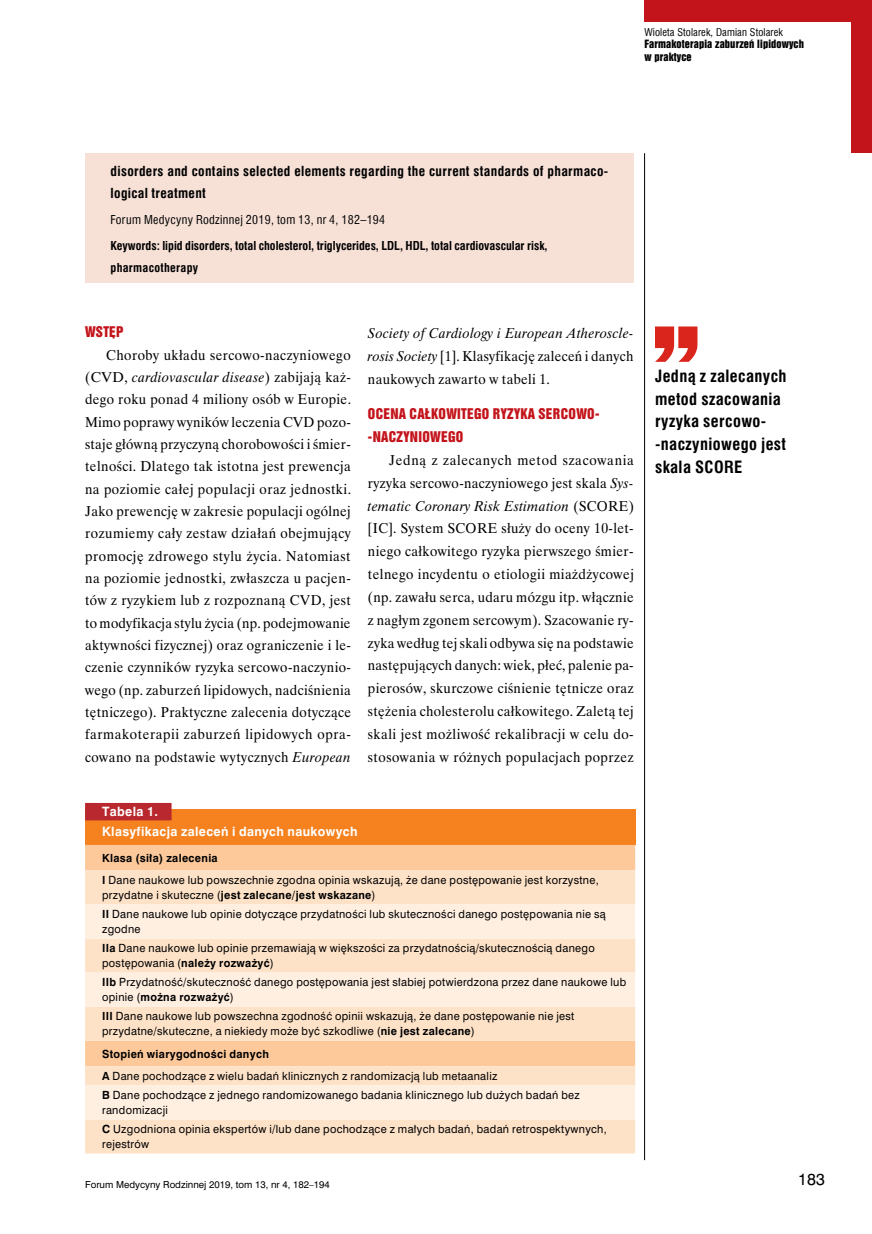
<style>
.page{position:relative;width:872px;height:1234px;background:#fff}
.page>*{position:absolute;margin:0;border:0;box-sizing:border-box;transform-origin:0 0}
.t1{font:700 16.5px/22.5px "Swis 721 Cn EU";letter-spacing:.025em;color:#000}
.t2{font:15px "Swis 721 PL";color:#000}
.t3{font:14.25px/22.4px "Time Ibis EE";letter-spacing:.035em;color:#000;text-align:justify;scale:.95 1}
.t4{font:700 13.5px/21.8px "Swis 721 Cn EU";letter-spacing:.025em;color:#000}
.t5{font:13.5px "Swis 921 EU";letter-spacing:.025em;color:#c4141b}
.t6{font:700 12px/21.8px "Swis 721 Cn EU";color:#000}
.t7{font:12px "Swis 721 Cn EU";letter-spacing:.025em;color:#000}
.t8{font:700 12px/20.4px "Swis 721 PL";letter-spacing:.03em;color:#fff}
.t9{font:10.5px/19px "Swis 721 PL";letter-spacing:.03em;color:#000}
.t10{font:10.5px/12.8px "Swis 921 EU";letter-spacing:.01em;color:#000}
.t11{font:10.5px "Swis 721 Cn EU";letter-spacing:.01em;color:#000}
.t12{font:9px "Swis 721 PL";color:#000}
.s1{font-style:italic}
.s2{font-weight:700}
</style>
<div class="page">
<hr style="left:644px;top:153px;width:1px;height:1006px;background:#000">
<div style="left:644px;top:0;width:228px;height:21px;background:#c4141b"></div>
<div style="left:850px;top:0;width:22px;height:153px;background:#c4141b"></div>
<div style="left:85px;top:153px;width:549px;height:130px;background:#f7e1d7"></div>
<div style="left:85px;top:809px;width:550px;height:35px;background:#f5821f"></div>
<div style="left:85px;top:844px;width:550px;height:26px;background:#fdc99b"></div>
<div style="left:85px;top:870px;width:550px;height:283px;background:#fee2c8"></div>
<svg style="left:85px;top:904px;width:550px;height:215px;background:#fee5ce"></svg>
<div style="left:85px;top:802px;width:86px;height:18px;background:#b8282e"></div>
<svg style="left:655px;top:326px;width:42px;height:36px"></svg>
<p class="t11" style="left:644px;top:25px;width:140px">Wioleta Stolarek, Damian Stolarek</p>
<p class="t10" style="left:644px;top:38px;width:161px">FARMAKOTERAPIA ZABURZEŃ LIPIDOWYCH<br>W PRAKTYCE</p>
<p class="t4" style="left:111px;top:161px;width:499px">disorders and contains selected elements regarding the current standards of pharmaco&shy;logical treatment</p>
<p class="t7" style="left:111px;top:211px;width:276px">Forum Medycyny Rodzinnej 2019, tom 13, nr 4, 182–194</p>
<p class="t6" style="left:111px;top:235px;width:438px">Keywords: lipid disorders, total cholesterol, triglycerides, LDL, HDL, total cardiovascular risk, pharmacotherapy</p>
<p class="t5" style="left:85px;top:323px;width:40px">WSTĘP</p>
<p class="t3" style="left:85px;top:343px;width:281px;text-indent:21px">Choroby układu sercowo-naczyniowego (CVD, <span class="s1">cardiovascular disease</span>) zabijają każ&shy;dego roku ponad 4 miliony osób w Europie.<br>Mimo poprawy wyników leczenia CVD pozo&shy;staje główną przyczyną chorobowości i śmier&shy;telności. Dlatego tak istotna jest prewencja na poziomie całej populacji oraz jednostki.<br>Jako prewencję w zakresie populacji ogólnej rozumiemy cały zestaw działań obejmujący promocję zdrowego stylu życia. Natomiast na poziomie jednostki, zwłaszcza u pacjen&shy;tów z ryzykiem lub z rozpoznaną CVD, jest to modyfikacja stylu życia (np. podejmowanie aktywności fizycznej) oraz ograniczenie i le&shy;czenie czynników ryzyka sercowo-naczynio&shy;wego (np. zaburzeń lipidowych, nadciśnienia tętniczego). Praktyczne zalecenia dotyczące farmakoterapii zaburzeń lipidowych opra&shy;cowano na podstawie wytycznych <span class="s1">European</span></p>
<p class="t3" style="left:368px;top:321px;width:281px;line-height:22.8px"><span class="s1">Society of Cardiology i European Atheroscle&shy;rosis Society</span> [1]. Klasyfikację zaleceń i danych naukowych zawarto w tabeli 1.</p>
<p class="t5" style="left:368px;top:405px;width:210px">OCENA CAŁKOWITEGO RYZYKA SERCOWO</p>
<p class="t5" style="left:595px;top:405px;width:6px">-</p>
<p class="t5" style="left:368px;top:428px;width:96px">-NACZYNIOWEGO</p>
<p class="t3" style="left:368px;top:448px;width:281px;line-height:22.8px;text-indent:21px">Jedną z zalecanych metod szacowania ryzyka sercowo-naczyniowego jest skala <span class="s1">Sys&shy;tematic Coronary Risk Estimation</span> (SCORE) [IC]. System SCORE służy do oceny 10-let&shy;niego całkowitego ryzyka pierwszego śmier&shy;telnego incydentu o etiologii miażdżycowej (np. zawału serca, udaru mózgu itp. włącznie z nagłym zgonem sercowym). Szacowanie ry&shy;zyka według tej skali odbywa się na podstawie następujących danych: wiek, płeć, palenie pa&shy;pierosów, skurczowe ciśnienie tętnicze oraz stężenia cholesterolu całkowitego. Zaletą tej skali jest możliwość rekalibracji w celu do&shy;stosowania w różnych populacjach poprzez</p>
<p class="t8" style="left:102px;top:800px;width:257px">Tabela 1.<br>Klasyfikacja zaleceń i danych naukowych</p>
<p class="t9" style="left:102px;top:846px;width:498px;line-height:22px"><span class="s2">Klasa (siła) zalecenia<br>I</span> Dane naukowe lub powszechnie zgodna opinia wskazują, że dane postępowanie jest korzystne,</p>
<p class="t9" style="left:102px;top:885px;width:505px">przydatne i skuteczne (<span class="s2">jest zalecane/jest wskazane</span>)<br><span class="s2">II</span> Dane naukowe lub opinie dotyczące przydatności lub skuteczności danego postępowania nie są</p>
<p class="t9" style="left:102px;top:919px;width:494px">zgodne<br><span class="s2">IIa</span> Dane naukowe lub opinie przemawiają w większości za przydatnością/skutecznością danego</p>
<p class="t9" style="left:102px;top:953px;width:526px">postępowania (<span class="s2">należy rozważyć</span>)<br><span class="s2">IIb</span> Przydatność/skuteczność danego postępowania jest słabiej potwierdzona przez dane naukowe lub</p>
<p class="t9" style="left:102px;top:987px;width:474px">opinie (<span class="s2">można rozważyć</span>)<br><span class="s2">III</span> Dane naukowe lub powszechna zgodność opinii wskazują, że dane postępowanie nie jest</p>
<p class="t9" style="left:102px;top:1019px;width:397px;line-height:22.2px">przydatne/skuteczne, a niekiedy może być szkodliwe (<span class="s2">nie jest zalecane</span>)<br><span class="s2">Stopień wiarygodności danych<br>A</span> Dane pochodzące z wielu badań klinicznych z randomizacją lub metaanaliz</p>
<p class="t9" style="left:102px;top:1086px;width:479px;line-height:15px"><span class="s2">B</span> Dane pochodzące z jednego randomizowanego badania klinicznego lub dużych badań bez randomizacji</p>
<p class="t9" style="left:102px;top:1121px;width:506px;line-height:15px"><span class="s2">C</span> Uzgodniona opinia ekspertów i/lub dane pochodzące z małych badań, badań retrospektywnych, rejestrów</p>
<p class="t1" style="left:655px;top:366px;width:133px">Jedną z zalecanych metod szacowania ryzyka sercowo--naczyniowego jest skala SCORE</p>
<p class="t12" style="left:85px;top:1178px;width:246px">Forum Medycyny Rodzinnej 2019, tom 13, nr 4, 182–194</p>
<p class="t2" style="left:798px;top:1169px;width:29px">183</p>
</div>
